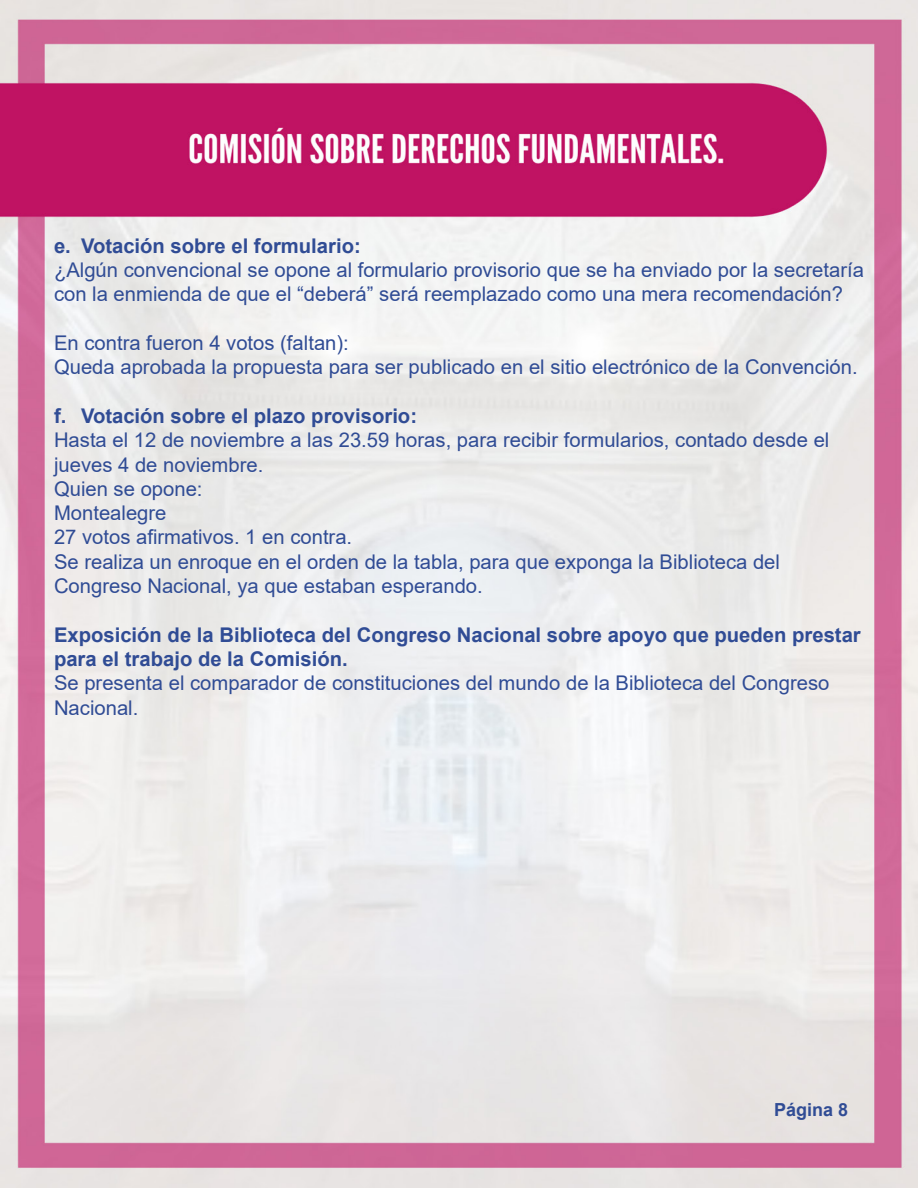
<style>
.page{position:relative;width:918px;height:1188px;background:#fff}
.page>*{position:absolute;margin:0;border:0;box-sizing:border-box;transform-origin:0 0}
.t1{font:20.25px/24.3px "Arial";color:#304c95}
.t2{font:700 20.25px/24.3px "Arial";color:#304c95}
.t3{font:700 18px "Arial";color:#304c95}
</style>
<div class="page">
<img style="left:0;top:0;width:918px;height:1188px">
<p class="t2" style="left:54px;top:234px;width:308px">e. Votación sobre el formulario:</p>
<p class="t1" style="left:54px;top:258px;width:811px">¿Algún convencional se opone al formulario provisorio que se ha enviado por la secretaría con la enmienda de que el “deberá” será reemplazado como una mera recomendación?</p>
<p class="t1" style="left:54px;top:331px;width:296px">En contra fueron 4 votos (faltan):</p>
<p class="t1" style="left:54px;top:355px;width:805px">Queda aprobada la propuesta para ser publicado en el sitio electrónico de la Convención.</p>
<p class="t2" style="left:54px;top:404px;width:365px">f. Votación sobre el plazo provisorio:</p>
<p class="t1" style="left:54px;top:428px;width:777px">Hasta el 12 de noviembre a las 23.59 horas, para recibir formularios, contado desde el jueves 4 de noviembre.</p>
<p class="t1" style="left:54px;top:476px;width:150px">Quien se opone:</p>
<p class="t1" style="left:54px;top:501px;width:114px">Montealegre</p>
<p class="t1" style="left:54px;top:525px;width:300px">27 votos afirmativos. 1 en contra.</p>
<p class="t1" style="left:54px;top:549px;width:728px">Se realiza un enroque en el orden de la tabla, para que exponga la Biblioteca del</p>
<p class="t1" style="left:54px;top:574px;width:430px">Congreso Nacional, ya que estaban esperando.</p>
<p class="t2" style="left:54px;top:623px;width:808px">Exposición de la Biblioteca del Congreso Nacional sobre apoyo que pueden prestar para el trabajo de la Comisión.</p>
<p class="t1" style="left:54px;top:671px;width:777px">Se presenta el comparador de constituciones del mundo de la Biblioteca del Congreso<br>Nacional.</p>
<p class="t3" style="left:774px;top:1097px;width:76px">Página 8</p>
</div>
